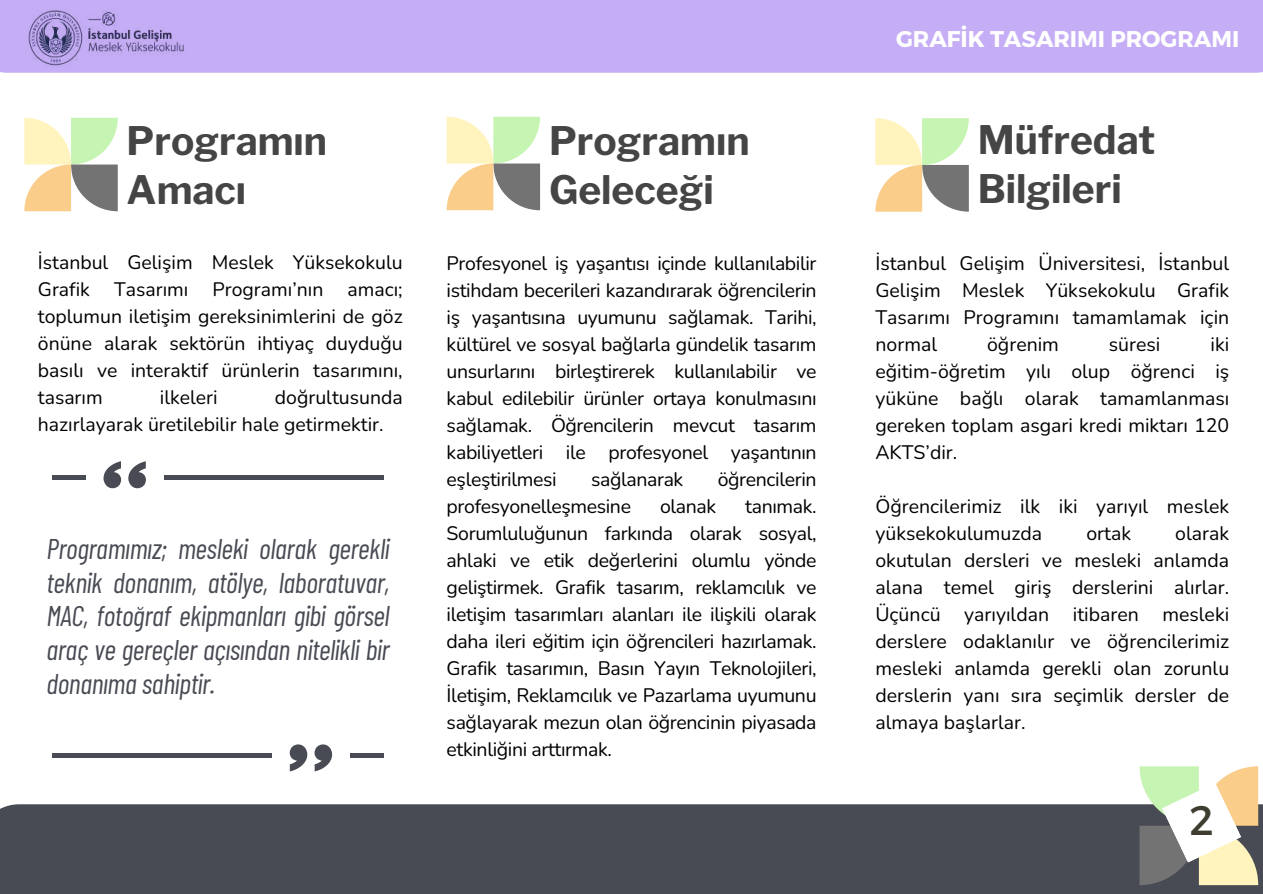
<style>
.page{position:relative;width:1263px;height:894px;background:#fff}
.page>*{position:absolute;margin:0;border:0;box-sizing:border-box;transform-origin:0 0}
.t1{font:41.25px "Montserrat";color:#3e3d2f}
.t2{font:700 39px/49.5px "Libre Franklin";color:#454545}
.t3{font:italic 28.5px/33.8px "Barlow Condensed";letter-spacing:-.01em;color:#484b53;text-align:justify}
.t4{font:700 22.8px "Montserrat";color:#fff}
.t5{font:19.5px/27px "Nunito";color:#000;text-align:justify}
.t6{font:19.5px "Nunito";letter-spacing:-.02em;color:#000}
</style>
<div class="page">
<div style="left:0;top:804px;width:1263px;height:89px;background:#484b53"></div>
<svg style="left:24px;top:118px;width:94px;height:93px"></svg>
<svg style="left:447px;top:117px;width:93px;height:93px"></svg>
<div style="left:0;top:0;width:1263px;height:73px;background:#c6aef6"></div>
<svg style="left:128px;top:461px;width:18px;height:27px"></svg>
<svg style="left:104px;top:461px;width:17px;height:27px"></svg>
<div style="left:52px;top:474px;width:33px;height:5px;background:#484b53"></div>
<div style="left:164px;top:474px;width:219px;height:5px;background:#484b53"></div>
<svg style="left:290px;top:744px;width:17px;height:27px"></svg>
<svg style="left:315px;top:744px;width:17px;height:27px"></svg>
<hr style="left:350px;top:753px;width:33px;height:4px;background:#484b53">
<hr style="left:52px;top:753px;width:219px;height:4px;background:#484b53">
<svg style="left:875px;top:118px;width:94px;height:93px"></svg>
<svg style="left:1139px;top:766px;width:119px;height:118px"></svg>
<img style="left:20px;top:10px;width:171px;height:63px">
<h2 class="t2" style="left:127px;top:116px;width:202px">Programın<br>Amacı</h2>
<p class="t5" style="left:38px;top:249px;width:366px">İstanbul Gelişim Meslek Yüksekokulu Grafik Tasarımı Programı’nın amacı; toplumun iletişim gereksinimlerini de göz önüne alarak sektörün ihtiyaç duyduğu basılı ve interaktif ürünlerin tasarımını, tasarım</p>
<p class="t5" style="left:38px;top:384px;width:366px;text-indent:237px">doğrultusunda hazırlayarak üretilebilir hale getirmektir.</p>
<p class="t5" style="left:160px;top:384px;width:57px">ilkeleri</p>
<h3 class="t3" style="left:46px;top:530px;width:345px">Programımız; mesleki olarak gerekli teknik donanım, atölye, laboratuvar, MAC, fotoğraf ekipmanları gibi görsel araç ve gereçler açısından nitelikli bir donanıma sahiptir.</h3>
<h2 class="t2" style="left:549px;top:116px;width:202px">Programın<br>Geleceği</h2>
<p class="t5" style="left:447px;top:250px;width:371px">Profesyonel iş yaşantısı içinde kullanılabilir istihdam becerileri kazandırarak öğrencilerin iş yaşantısına uyumunu sağlamak. Tarihi, kültürel ve sosyal bağlarla gündelik tasarım unsurlarını birleştirerek kullanılabilir ve kabul edilebilir ürünler ortaya konulmasını sağlamak. Öğrencilerin mevcut tasarım kabiliyetleri</p>
<p class="t6" style="left:566px;top:439px;width:252px">ile profesyonel yaşantının</p>
<p class="t6" style="left:447px;top:466px;width:109px">eşleştirilmesi</p>
<p class="t6" style="left:591px;top:466px;width:94px">sağlanarak</p>
<p class="t6" style="left:718px;top:466px;width:100px">öğrencilerin</p>
<p class="t6" style="left:447px;top:493px;width:186px">profesyonelleşmesine</p>
<p class="t5" style="left:660px;top:493px;width:58px">olanak</p>
<p class="t5" style="left:447px;top:493px;width:371px;text-indent:299px">tanımak.<br>Sorumluluğunun farkında olarak sosyal, ahlaki ve etik değerlerini olumlu yönde geliştirmek. Grafik tasarım, reklamcılık ve iletişim tasarımları alanları ile ilişkili olarak daha ileri eğitim için öğrencileri hazırlamak.<br>Grafik tasarımın, Basın Yayın Teknolojileri, İletişim, Reklamcılık ve Pazarlama uyumunu sağlayarak mezun olan öğrencinin piyasada etkinliğini arttırmak.</p>
<p class="t4" style="left:896px;top:24px;width:345px">GRAFİK TASARIMI PROGRAMI</p>
<h2 class="t2" style="left:978px;top:115px;width:179px">Müfredat<br>Bilgileri</h2>
<p class="t5" style="left:875px;top:250px;width:355px">İstanbul Gelişim Üniversitesi, İstanbul Gelişim Meslek Yüksekokulu Grafik Tasarımı Programını tamamlamak için normal</p>
<p class="t5" style="left:987px;top:331px;width:73px">öğrenim</p>
<p class="t5" style="left:1109px;top:331px;width:50px">süresi</p>
<p class="t5" style="left:875px;top:331px;width:355px;text-align:left;text-indent:335px">iki eğitim-öğretim yılı olup öğrenci iş yüküne bağlı olarak tamamlanması gereken toplam asgari kredi miktarı 120<br>AKTS’dir.</p>
<p class="t5" style="left:875px;top:493px;width:355px">Öğrencilerimiz ilk iki yarıyıl meslek yüksekokulumuzda</p>
<p class="t5" style="left:875px;top:520px;width:355px;text-align:left;text-indent:300px">olarak okutulan dersleri ve mesleki anlamda alana temel giriş derslerini alırlar.<br>Üçüncü yarıyıldan itibaren mesleki derslere odaklanılır ve öğrencilerimiz mesleki anlamda gerekli olan zorunlu derslerin yanı sıra seçimlik dersler de almaya başlarlar.</p>
<p class="t5" style="left:1086px;top:520px;width:46px">ortak</p>
<h1 class="t1" style="left:1189px;top:793px;width:26px">2</h1>
</div>
